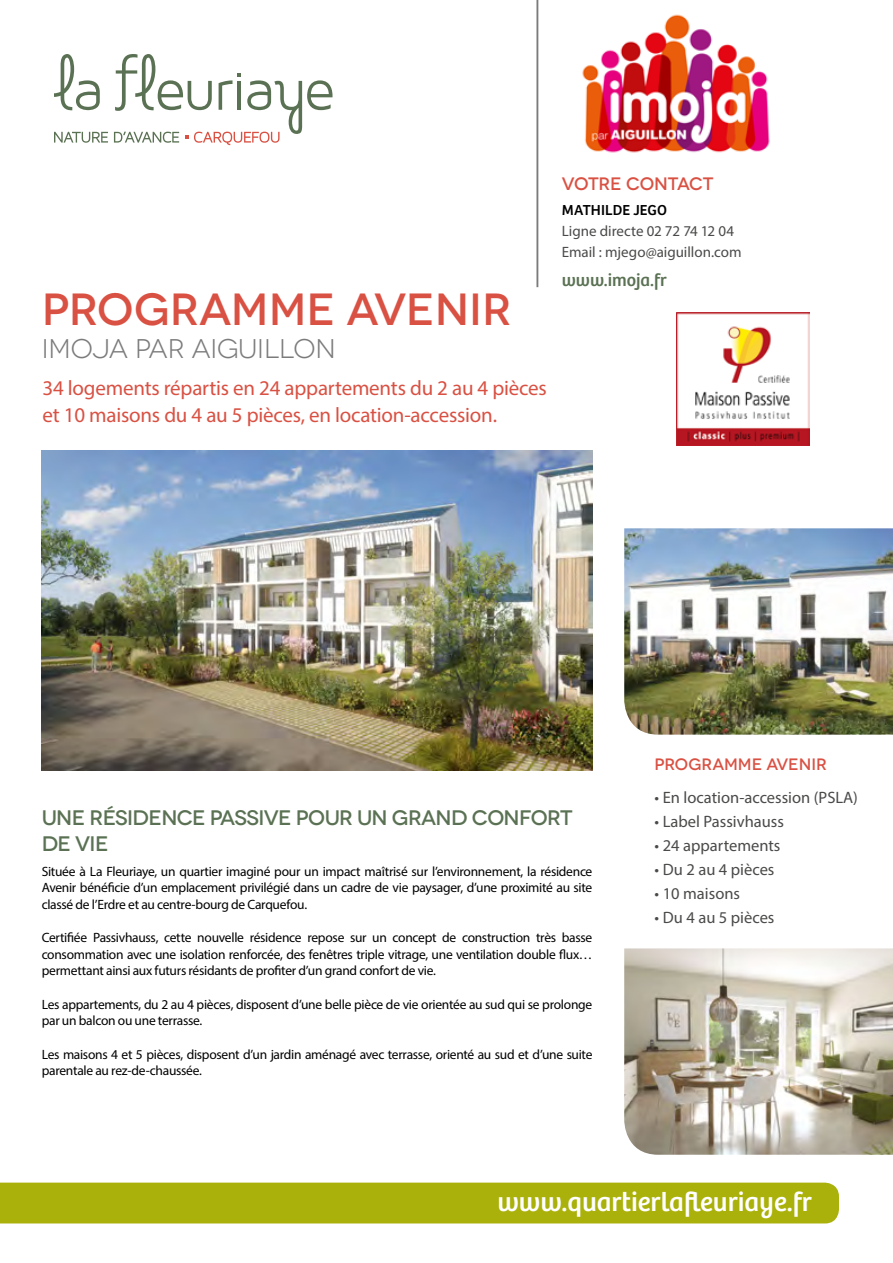
<style>
.page{position:relative;width:893px;height:1263px;background:#fff}
.page>*{position:absolute;margin:0;border:0;box-sizing:border-box;transform-origin:0 0}
.t1{font:500 45px "Novecentowide";color:#d95143}
.t2{font:27.45px "Bree";color:#fff}
.t3{font:27px "Novecentowide";letter-spacing:-.01em;color:#7c7b7b}
.t4{font:21px/27px "Myriad Pro";letter-spacing:-.01em;color:#d95143}
.t5{font:500 21px/25.2px "Novecentowide";letter-spacing:-.035em;color:#5a7153}
.t6{font:500 18px "Novecentowide";letter-spacing:-.015em;color:#d95143}
.t7{font:18px "Bree";color:#5a7153}
.t8{font:16.5px "Myriad Pro";color:#4a4a49}
.t9{font:500 16.5px "Novecentowide";color:#d95143}
.t10{font:15px/21px "Myriad Pro";color:#4a4a49}
.t11{font:15px "Bree";letter-spacing:.01em;color:#000}
.t12{font:13.5px/16.5px "Myriad Pro";letter-spacing:-.02em;color:#000;text-align:justify}
</style>
<div class="page">
<div style="left:0;top:1182px;width:839px;height:41px;background:#aab10a"></div>
<svg style="left:54px;top:132px;width:54px;height:11px"></svg>
<svg style="left:54px;top:54px;width:46px;height:56px"></svg>
<svg style="left:114px;top:54px;width:218px;height:91px"></svg>
<img style="left:624px;top:528px;width:269px;height:207px">
<hr style="left:536px;top:0;width:2px;height:287px;background:#7c7b7b">
<img style="left:582px;top:14px;width:188px;height:139px">
<img style="left:42px;top:450px;width:550px;height:321px">
<img style="left:624px;top:948px;width:269px;height:207px">
<img style="left:676px;top:312px;width:133px;height:133px">
<h1 class="t1" style="left:42px;top:283px;width:471px">PROGRAMME AVENIR</h1>
<h3 class="t3" style="left:42px;top:333px;width:295px">IMOJA par AIGUILLON</h3>
<h3 class="t4" style="left:43px;top:374px;width:506px">34 logements répartis en 24 appartements du 2 au 4 pièces et 10 maisons du 4 au 5 pièces, en location-accession.</h3>
<h3 class="t6" style="left:562px;top:173px;width:153px">VOTRE CONTACT</h3>
<p class="t11" style="left:562px;top:201px;width:107px">MATHILDE JEGO</p>
<p class="t10" style="left:562px;top:220px;width:181px">Ligne directe 02 72 74 12 04<br>Email : mjego@aiguillon.com</p>
<h3 class="t7" style="left:562px;top:270px;width:106px">www.imoja.fr</h3>
<h3 class="t5" style="left:42px;top:806px;width:532px">UNE RÉSIDENCE PASSIVE POUR UN GRAND CONFORT<br>DE VIE</h3>
<p class="t12" style="left:42px;top:863px;width:552px">Située à La Fleuriaye, un quartier imaginé pour un impact maîtrisé sur l’environnement, la résidence Avenir bénéficie d’un emplacement privilégié dans un cadre de vie paysager, d’une proximité au site classé de l’Erdre et au centre-bourg de Carquefou.</p>
<p class="t12" style="left:42px;top:929px;width:552px">Certifiée Passivhauss, cette nouvelle résidence repose sur un concept de construction très basse consommation avec une isolation renforcée, des fenêtres triple vitrage, une ventilation double flux… permettant ainsi aux futurs résidants de profiter d’un grand confort de vie.</p>
<p class="t12" style="left:42px;top:996px;width:552px">Les appartements, du 2 au 4 pièces, disposent d’une belle pièce de vie orientée au sud qui se prolonge par un balcon ou une terrasse.</p>
<p class="t12" style="left:42px;top:1046px;width:552px">Les maisons 4 et 5 pièces, disposent d’un jardin aménagé avec terrasse, orienté au sud et d’une suite parentale au rez-de-chaussée.</p>
<p class="t9" style="left:655px;top:754px;width:174px">PROGRAMME AVENIR</p>
<p class="t8" style="left:655px;top:787px;width:205px">• En location-accession (PSLA)</p>
<p class="t8" style="left:655px;top:811px;width:131px">• Label Passivhauss</p>
<p class="t8" style="left:655px;top:835px;width:127px">• 24 appartements</p>
<p class="t8" style="left:655px;top:859px;width:121px">• Du 2 au 4 pièces</p>
<p class="t8" style="left:655px;top:883px;width:87px">• 10 maisons</p>
<p class="t8" style="left:655px;top:907px;width:121px">• Du 4 au 5 pièces</p>
<h2 class="t2" style="left:497px;top:1185px;width:316px">www.quartierlafleuriaye.fr</h2>
</div>
